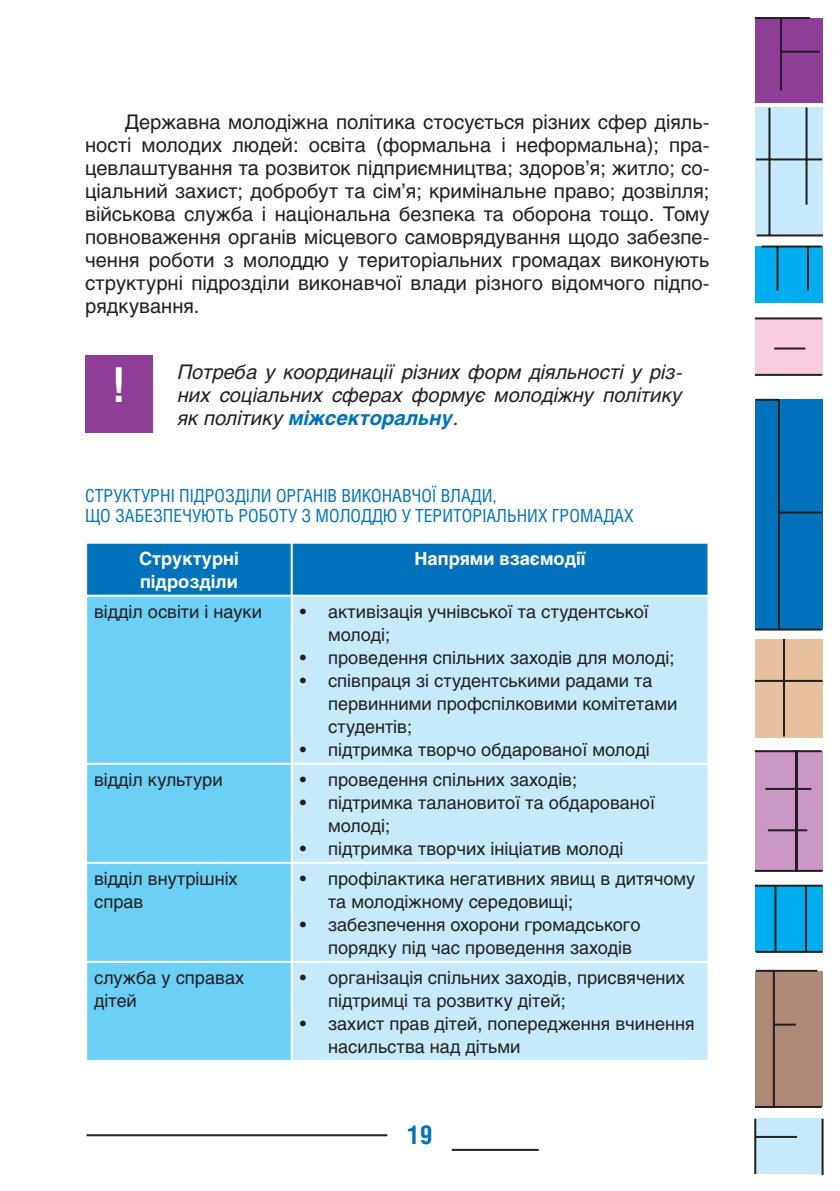
<style>
.page{position:relative;width:840px;height:1191px;background:#fff}
.page>*{position:absolute;margin:0;border:0;box-sizing:border-box;transform-origin:0 0}
.t1{font:700 48px "Helios Cond";color:#fff}
.t2{font:700 26px "Helios Cond";color:#0072bc}
.t3{font:20px/23px "Helios";color:#231f20;text-align:justify}
.t4{font:italic 20px/23px "Helios";color:#231f20;text-align:justify}
.t5{font:18px/23px "Helios";color:#231f20}
.t6{font:18px/20px "Helios Cond";color:#0072bc}
.t7{font:700 18px/23px "Helios";color:#fff}
.s1{font-weight:700;color:#0072bc}
</style>
<div class="page">
<div style="left:754px;top:18px;width:68px;height:84px;background:#8f3e97"></div>
<div style="left:754px;top:108px;width:68px;height:128px;background:#c6eafa"></div>
<div style="left:754px;top:399px;width:68px;height:230px;background:#0072bc"></div>
<div style="left:754px;top:639px;width:68px;height:98px;background:#e7c09e"></div>
<div style="left:754px;top:885px;width:68px;height:67px;background:#00aeef"></div>
<div style="left:754px;top:247px;width:68px;height:56px;background:#00aeef"></div>
<div style="left:754px;top:318px;width:68px;height:57px;background:#f9ccdf"></div>
<div style="left:754px;top:751px;width:68px;height:120px;background:#cb97c4"></div>
<div style="left:754px;top:970px;width:68px;height:136px;background:#af8977"></div>
<div style="left:754px;top:1118px;width:68px;height:56px;background:#c6eafa"></div>
<hr style="left:754px;top:17px;width:55px;height:2px;background:#231f20">
<hr style="left:779px;top:18px;width:2px;height:73px;background:#231f20">
<hr style="left:780px;top:51px;width:39px;height:2px;background:#231f20">
<hr style="left:768px;top:108px;width:2px;height:127px;background:#231f20">
<hr style="left:756px;top:234px;width:66px;height:2px;background:#231f20">
<hr style="left:755px;top:158px;width:66px;height:2px;background:#231f20">
<hr style="left:805px;top:107px;width:2px;height:98px;background:#231f20">
<hr style="left:761px;top:245px;width:60px;height:2px;background:#231f20">
<hr style="left:776px;top:246px;width:2px;height:45px;background:#231f20">
<hr style="left:806px;top:246px;width:2px;height:45px;background:#231f20">
<hr style="left:754px;top:317px;width:67px;height:2px;background:#231f20">
<hr style="left:754px;top:374px;width:67px;height:2px;background:#231f20">
<hr style="left:773px;top:347px;width:31px;height:2px;background:#231f20">
<hr style="left:754px;top:628px;width:67px;height:2px;background:#231f20">
<hr style="left:777px;top:399px;width:2px;height:230px;background:#231f20">
<hr style="left:778px;top:511px;width:43px;height:2px;background:#231f20">
<hr style="left:755px;top:399px;width:23px;height:2px;background:#231f20">
<hr style="left:782px;top:639px;width:2px;height:97px;background:#231f20">
<hr style="left:754px;top:680px;width:68px;height:2px;background:#231f20">
<hr style="left:754px;top:750px;width:67px;height:2px;background:#231f20">
<hr style="left:754px;top:870px;width:68px;height:2px;background:#231f20">
<hr style="left:767px;top:829px;width:39px;height:2px;background:#231f20">
<hr style="left:764px;top:788px;width:46px;height:2px;background:#231f20">
<hr style="left:795px;top:750px;width:2px;height:121px;background:#231f20">
<hr style="left:754px;top:884px;width:68px;height:2px;background:#231f20">
<hr style="left:755px;top:951px;width:67px;height:2px;background:#231f20">
<hr style="left:804px;top:885px;width:2px;height:67px;background:#231f20">
<hr style="left:774px;top:885px;width:2px;height:67px;background:#231f20">
<hr style="left:755px;top:969px;width:61px;height:2px;background:#231f20">
<hr style="left:772px;top:970px;width:2px;height:137px;background:#231f20">
<hr style="left:754px;top:1106px;width:67px;height:2px;background:#231f20">
<hr style="left:773px;top:1023px;width:22px;height:2px;background:#231f20">
<hr style="left:753px;top:1118px;width:2px;height:56px;background:#231f20">
<hr style="left:754px;top:1136px;width:42px;height:2px;background:#231f20">
<hr style="left:821px;top:1118px;width:2px;height:57px;background:#231f20">
<hr style="left:86px;top:1134px;width:301px;height:2px;background:#231f20">
<hr style="left:451px;top:1148px;width:87px;height:2px;background:#231f20">
<div style="left:85px;top:355px;width:68px;height:78px;background:#8f3e97"></div>
<div style="left:87px;top:544px;width:620px;height:50px;background:#0072bc"></div>
<div style="left:87px;top:596px;width:203px;height:463px;background:#6bcff6"></div>
<div style="left:292px;top:596px;width:415px;height:463px;background:#c6eafa"></div>
<hr style="left:290px;top:544px;width:2px;height:50px;background:#fff">
<hr style="left:85px;top:762px;width:206px;height:2px;background:#fff">
<hr style="left:291px;top:762px;width:418px;height:2px;background:#fff">
<hr style="left:85px;top:861px;width:206px;height:2px;background:#fff">
<hr style="left:291px;top:861px;width:418px;height:2px;background:#fff">
<hr style="left:85px;top:960px;width:206px;height:2px;background:#fff">
<hr style="left:291px;top:960px;width:418px;height:2px;background:#fff">
<p class="t3" style="left:85px;top:112px;width:625px;text-indent:40px">Державна молодіжна політика стосується різних сфер діяль&shy;ності молодих людей: освіта (формальна і неформальна); пра&shy;цевлаштування та розвиток підприємництва; здоров’я; житло; со&shy;ціальний захист; добробут та сім’я; кримінальне право; дозвілля; військова служба і національна безпека та оборона тощо. Тому повноваження органів місцевого самоврядування щодо забезпе&shy;чення роботи з молоддю у територіальних громадах виконують структурні підрозділи виконавчої влади різного відомчого підпо&shy;рядкування.</p>
<h1 class="t1" style="left:114px;top:368px;width:11px">!</h1>
<p class="t4" style="left:178px;top:362px;width:506px">Потреба у координації різних форм діяльності у різ&shy;них соціальних сферах формує молодіжну політику як політику <span class="s1">міжсекторальну</span>.</p>
<p class="t6" style="left:85px;top:487px;width:549px">СТРУКТУРНІ ПІДРОЗДІЛИ ОРГАНІВ ВИКОНАВЧОЇ ВЛАДИ,<br>ЩО ЗАБЕЗПЕЧУЮТЬ РОБОТУ З МОЛОДДЮ У ТЕРИТОРІАЛЬНИХ ГРОМАДАХ</p>
<p class="t7" style="left:139px;top:548px;width:101px">Структурні підрозділи</p>
<p class="t7" style="left:414px;top:548px;width:172px">Напрями взаємодії</p>
<p class="t5" style="left:94px;top:601px;width:169px">відділ освіти і науки</p>
<p class="t5" style="left:328px;top:601px;width:322px;text-indent:-28px">• активізація учнівської та студентської молоді;</p>
<p class="t5" style="left:299px;top:647px;width:376px">• проведення спільних заходів для молоді;</p>
<p class="t5" style="left:328px;top:670px;width:351px;text-indent:-28px">• співпраця зі студентськими радами та первинними профспілковими комітетами студентів;</p>
<p class="t5" style="left:299px;top:739px;width:351px">• підтримка творчо обдарованої молоді</p>
<p class="t5" style="left:94px;top:769px;width:130px">відділ культури</p>
<p class="t5" style="left:299px;top:769px;width:279px">• проведення спільних заходів;</p>
<p class="t5" style="left:328px;top:792px;width:328px;text-indent:-28px">• підтримка талановитої та обдарованої молоді;</p>
<p class="t5" style="left:299px;top:838px;width:325px">• підтримка творчих ініціатив молоді</p>
<p class="t5" style="left:94px;top:868px;width:145px">відділ внутрішніх справ</p>
<p class="t5" style="left:328px;top:868px;width:368px;text-indent:-28px">• профілактика негативних явищ в дитячому та молодіжному середовищі;</p>
<p class="t5" style="left:328px;top:914px;width:314px;text-indent:-28px">• забезпечення охорони громадського порядку під час проведення заходів</p>
<p class="t5" style="left:94px;top:967px;width:151px">служба у справах дітей</p>
<p class="t5" style="left:328px;top:967px;width:358px;text-indent:-28px">• організація спільних заходів, присвячених підтримці та розвитку дітей;</p>
<p class="t5" style="left:328px;top:1013px;width:368px;text-indent:-28px">• захист прав дітей, попередження вчинення насильства над дітьми</p>
<h2 class="t2" style="left:407px;top:1125px;width:27px">19</h2>
</div>
